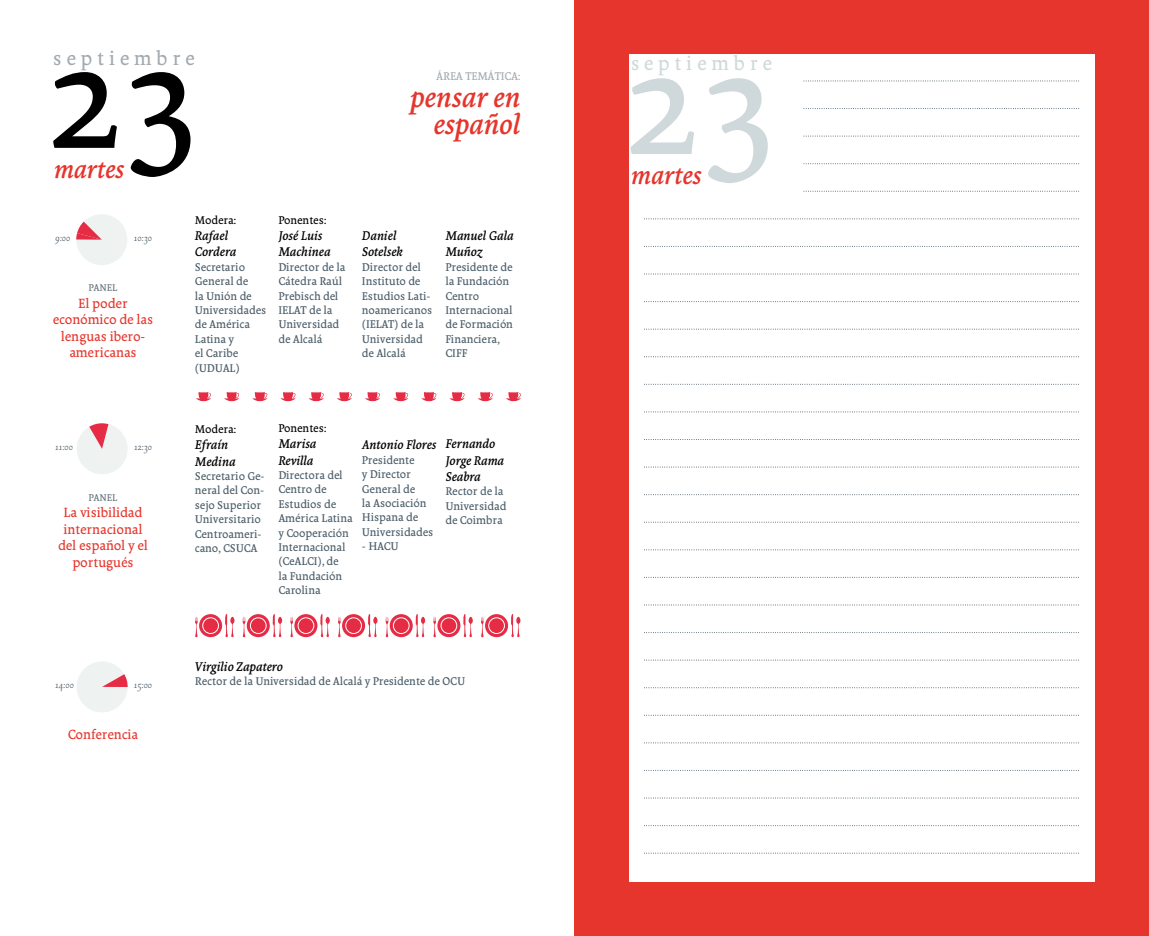
<style>
.page{position:relative;width:1149px;height:936px;background:#fff}
.page>*{position:absolute;margin:0;border:0;box-sizing:border-box;transform-origin:0 0}
.t1{font:150px "Borges Gris";color:#cfd9db}
.t2{font:150px "Borges Gris";color:#000}
.t3{font:italic 30px/27px "Borges Gris";color:#e5352c;text-align:right}
.t4{font:italic 27px "Borges Gris";color:#e5352c}
.t5{font:21px "Borges Gris";letter-spacing:.23em;color:#cfd9db}
.t6{font:21px "Borges Gris";letter-spacing:.23em;color:#a3abb1}
.t7{font:14.25px/16.5px "Borges Gris";color:#e5352c;text-align:center}
.t8{font:italic 13.5px/16.2px "Borges Gris";color:#000}
.t9{font:12px/14.4px "Borges Gris";color:#4a5c68}
.t10{font:12px "Borges Gris";color:#000}
.t11{font:12px "Borges Poema";color:#4a5c68}
.t12{font:12px "Borges Gris";letter-spacing:-.01em;color:#a3abb1}
.t13{font:10.5px "Borges Gris";letter-spacing:-.005em;color:#66757e}
</style>
<div class="page">
<svg style="left:76px;top:214px;width:51px;height:51px"></svg>
<div style="left:574px;top:0;width:574px;height:935px;background:#e5352c"></div>
<div style="left:628px;top:54px;width:466px;height:827px;background:#fff"></div>
<svg style="left:803px;top:81px;width:274px;height:1px"></svg>
<svg style="left:803px;top:108px;width:274px;height:1px"></svg>
<svg style="left:803px;top:136px;width:274px;height:1px"></svg>
<svg style="left:803px;top:163px;width:274px;height:1px"></svg>
<svg style="left:803px;top:191px;width:274px;height:1px"></svg>
<svg style="left:644px;top:218px;width:433px;height:1px"></svg>
<svg style="left:644px;top:246px;width:433px;height:1px"></svg>
<svg style="left:644px;top:274px;width:433px;height:1px"></svg>
<svg style="left:644px;top:301px;width:433px;height:1px"></svg>
<svg style="left:644px;top:329px;width:433px;height:1px"></svg>
<svg style="left:644px;top:356px;width:433px;height:1px"></svg>
<svg style="left:644px;top:384px;width:433px;height:1px"></svg>
<svg style="left:644px;top:411px;width:433px;height:1px"></svg>
<svg style="left:644px;top:439px;width:433px;height:1px"></svg>
<svg style="left:644px;top:467px;width:433px;height:1px"></svg>
<svg style="left:644px;top:494px;width:433px;height:1px"></svg>
<svg style="left:644px;top:522px;width:433px;height:1px"></svg>
<svg style="left:644px;top:549px;width:433px;height:1px"></svg>
<svg style="left:644px;top:577px;width:433px;height:1px"></svg>
<svg style="left:644px;top:604px;width:433px;height:1px"></svg>
<svg style="left:644px;top:632px;width:433px;height:1px"></svg>
<svg style="left:644px;top:659px;width:433px;height:1px"></svg>
<svg style="left:644px;top:687px;width:433px;height:1px"></svg>
<svg style="left:644px;top:715px;width:433px;height:1px"></svg>
<svg style="left:644px;top:742px;width:433px;height:1px"></svg>
<svg style="left:644px;top:770px;width:433px;height:1px"></svg>
<svg style="left:644px;top:797px;width:433px;height:1px"></svg>
<svg style="left:644px;top:825px;width:433px;height:1px"></svg>
<svg style="left:644px;top:852px;width:433px;height:1px"></svg>
<svg style="left:195px;top:616px;width:3px;height:21px"></svg>
<svg style="left:225px;top:614px;width:9px;height:23px"></svg>
<svg style="left:199px;top:614px;width:23px;height:23px"></svg>
<div style="left:203px;top:617px;width:15px;height:16px;background:#e52c44;border-radius:50%"></div>
<div style="left:202px;top:617px;width:16px;height:16px;border:1px solid #fff;border-radius:50%"></div>
<svg style="left:242px;top:616px;width:3px;height:21px"></svg>
<svg style="left:272px;top:614px;width:10px;height:23px"></svg>
<svg style="left:247px;top:614px;width:23px;height:23px"></svg>
<div style="left:250px;top:617px;width:16px;height:16px;background:#e52c44;border-radius:50%"></div>
<div style="left:250px;top:617px;width:16px;height:16px;border:1px solid #fff;border-radius:50%"></div>
<svg style="left:290px;top:617px;width:3px;height:20px"></svg>
<svg style="left:320px;top:614px;width:10px;height:23px"></svg>
<svg style="left:294px;top:614px;width:23px;height:23px"></svg>
<div style="left:298px;top:617px;width:16px;height:16px;background:#e52c44;border-radius:50%"></div>
<div style="left:298px;top:617px;width:16px;height:16px;border:1px solid #fff;border-radius:50%"></div>
<svg style="left:338px;top:616px;width:3px;height:21px"></svg>
<svg style="left:368px;top:614px;width:9px;height:23px"></svg>
<svg style="left:342px;top:614px;width:23px;height:23px"></svg>
<div style="left:345px;top:617px;width:16px;height:16px;background:#e52c44;border-radius:50%"></div>
<div style="left:345px;top:617px;width:16px;height:16px;border:1px solid #fff;border-radius:50%"></div>
<svg style="left:385px;top:616px;width:3px;height:21px"></svg>
<svg style="left:415px;top:614px;width:10px;height:23px"></svg>
<svg style="left:389px;top:614px;width:23px;height:23px"></svg>
<div style="left:393px;top:617px;width:16px;height:16px;background:#e52c44;border-radius:50%"></div>
<div style="left:393px;top:617px;width:16px;height:16px;border:1px solid #fff;border-radius:50%"></div>
<svg style="left:433px;top:617px;width:3px;height:20px"></svg>
<svg style="left:463px;top:614px;width:9px;height:23px"></svg>
<svg style="left:437px;top:614px;width:23px;height:23px"></svg>
<div style="left:441px;top:617px;width:15px;height:16px;background:#e52c44;border-radius:50%"></div>
<div style="left:440px;top:617px;width:17px;height:16px;border:1px solid #fff;border-radius:50%"></div>
<svg style="left:481px;top:616px;width:3px;height:21px"></svg>
<svg style="left:511px;top:614px;width:9px;height:23px"></svg>
<svg style="left:485px;top:614px;width:23px;height:23px"></svg>
<div style="left:488px;top:617px;width:16px;height:16px;background:#e52c44;border-radius:50%"></div>
<div style="left:488px;top:617px;width:16px;height:16px;border:1px solid #fff;border-radius:50%"></div>
<svg style="left:77px;top:423px;width:51px;height:51px"></svg>
<svg style="left:196px;top:392px;width:15px;height:9px"></svg>
<svg style="left:224px;top:392px;width:15px;height:9px"></svg>
<svg style="left:252px;top:392px;width:15px;height:9px"></svg>
<svg style="left:280px;top:392px;width:15px;height:9px"></svg>
<svg style="left:309px;top:392px;width:15px;height:9px"></svg>
<svg style="left:337px;top:392px;width:15px;height:9px"></svg>
<svg style="left:365px;top:392px;width:15px;height:9px"></svg>
<svg style="left:393px;top:392px;width:15px;height:9px"></svg>
<svg style="left:421px;top:392px;width:15px;height:9px"></svg>
<svg style="left:449px;top:392px;width:15px;height:9px"></svg>
<svg style="left:478px;top:392px;width:14px;height:9px"></svg>
<svg style="left:506px;top:392px;width:15px;height:9px"></svg>
<svg style="left:77px;top:661px;width:51px;height:51px"></svg>
<h3 class="t6" style="left:53px;top:46px;width:143px">septiembre</h3>
<h1 class="t2" style="left:43px;top:14px;width:158px">23</h1>
<h3 class="t4" style="left:54px;top:153px;width:72px">martes</h3>
<p class="t11" style="left:55px;top:233px;width:17px">9:00</p>
<p class="t11" style="left:134px;top:233px;width:20px">10:30</p>
<p class="t13" style="left:89px;top:282px;width:30px">PANEL</p>
<p class="t7" style="left:53px;top:295px;width:102px">El poder económico de las lenguas ibero&shy;americanas</p>
<p class="t10" style="left:195px;top:213px;width:43px">Modera:</p>
<p class="t8" style="left:195px;top:228px;width:43px">Rafael<br>Cordera</p>
<p class="t9" style="left:195px;top:260px;width:73px">Secretario<br>General de<br>la Unión de<br>Universidades de América<br>Latina y<br>el Caribe (UDUAL)</p>
<p class="t10" style="left:278px;top:213px;width:50px">Ponentes:</p>
<p class="t8" style="left:278px;top:228px;width:54px">José Luis<br>Machinea</p>
<p class="t9" style="left:278px;top:260px;width:68px">Director de la<br>Cátedra Raúl<br>Prebisch del<br>IELAT de la<br>Universidad de Alcalá</p>
<p class="t12" style="left:436px;top:69px;width:86px">ÁREA TEMÁTICA:</p>
<h2 class="t3" style="left:410px;top:84px;width:112px">pensar en español</h2>
<p class="t8" style="left:362px;top:228px;width:43px">Daniel<br>Sotelsek</p>
<p class="t9" style="left:362px;top:260px;width:72px">Director del<br>Instituto de<br>Estudios Lati&shy;noamericanos (IELAT) de la<br>Universidad de Alcalá</p>
<p class="t8" style="left:445px;top:228px;width:70px">Manuel Gala<br>Muñoz</p>
<p class="t9" style="left:445px;top:260px;width:69px">Presidente de la Fundación<br>Centro<br>Internacional de Formación<br>Financiera,<br>CIFF</p>
<p class="t11" style="left:55px;top:441px;width:19px">11:00</p>
<p class="t11" style="left:134px;top:441px;width:20px">12:30</p>
<p class="t13" style="left:89px;top:491px;width:30px">PANEL</p>
<p class="t7" style="left:58px;top:504px;width:91px">La visibilidad internacional del español y el portugués</p>
<p class="t10" style="left:195px;top:422px;width:43px">Modera:</p>
<p class="t8" style="left:195px;top:437px;width:42px">Efraín<br>Medina</p>
<p class="t9" style="left:195px;top:469px;width:71px">Secretario Ge&shy;neral del Con&shy;sejo Superior<br>Universitario<br>Centroameri&shy;cano, CSUCA</p>
<p class="t10" style="left:278px;top:421px;width:50px">Ponentes:</p>
<p class="t8" style="left:278px;top:436px;width:40px">Marisa<br>Revilla</p>
<p class="t9" style="left:278px;top:468px;width:76px">Directora del<br>Centro de<br>Estudios de<br>América Latina y Cooperación<br>Internacional (CeALCI), de<br>la Fundación<br>Carolina</p>
<p class="t8" style="left:362px;top:437px;width:76px">Antonio Flores</p>
<p class="t9" style="left:362px;top:453px;width:73px">Presidente<br>y Director<br>General de<br>la Asociación<br>Hispana de<br>Universidades</p>
<p class="t9" style="left:362px;top:539px;width:38px">- HACU</p>
<p class="t8" style="left:445px;top:436px;width:60px">Fernando<br>Jorge Rama<br>Seabra</p>
<p class="t9" style="left:445px;top:484px;width:62px">Rector de la<br>Universidad de Coimbra</p>
<p class="t8" style="left:195px;top:658px;width:89px">Virgilio Zapatero</p>
<p class="t11" style="left:55px;top:679px;width:20px">14:00</p>
<p class="t11" style="left:134px;top:679px;width:20px">15:00</p>
<p class="t9" style="left:195px;top:674px;width:271px">Rector de la Universidad de Alcalá y Presidente de OCU</p>
<p class="t7" style="left:68px;top:726px;width:72px">Conferencia</p>
<h3 class="t5" style="left:630px;top:51px;width:143px">septiembre</h3>
<h1 class="t1" style="left:620px;top:20px;width:158px">23</h1>
<h3 class="t4" style="left:631px;top:159px;width:72px">martes</h3>
</div>
